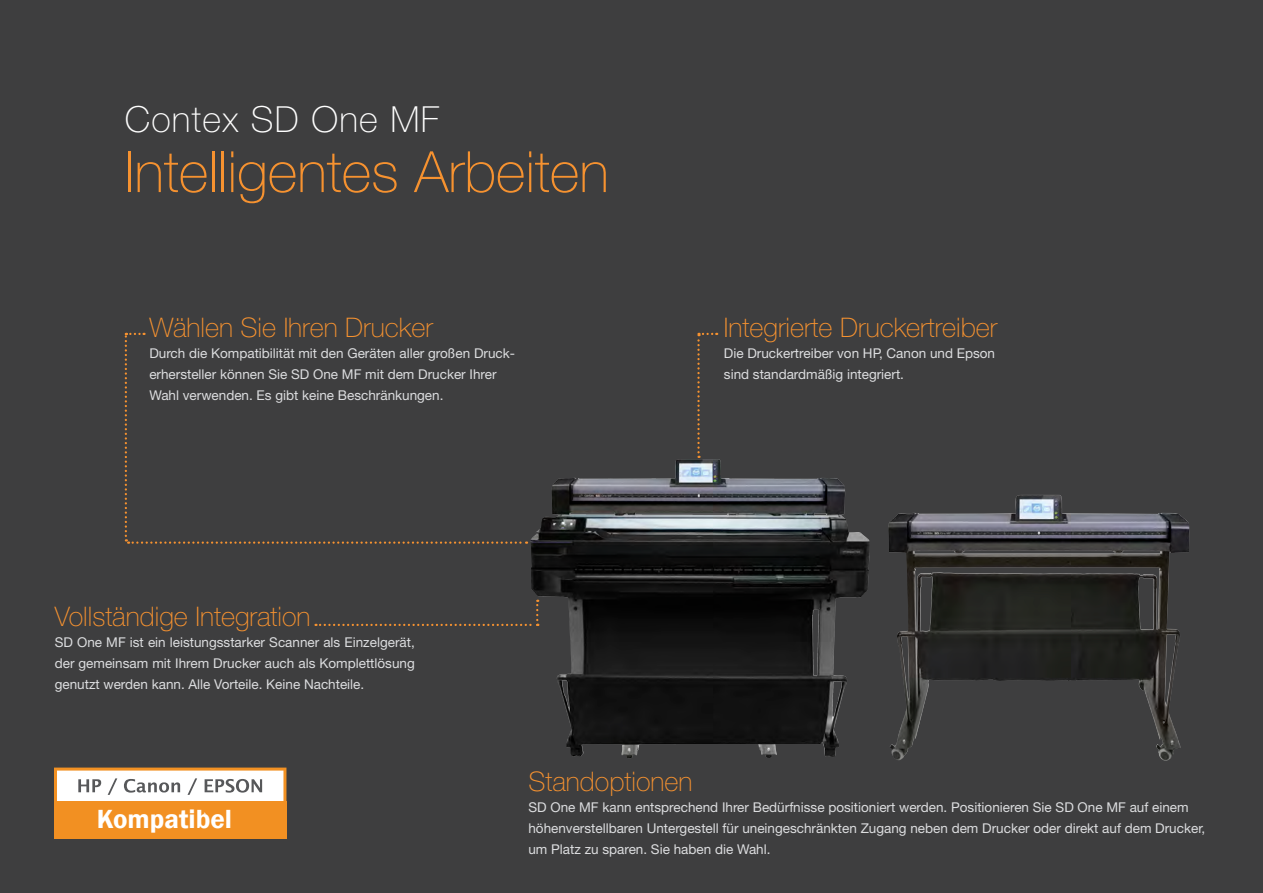
<style>
.page{position:relative;width:1263px;height:893px;background:#3e3e3f}
.page>*{position:absolute;margin:0;border:0;box-sizing:border-box;transform-origin:0 0}
.t1{font:100 57px "Helvetica Neue LT Std";color:#f69230}
.t2{font:100 36px "Helvetica Neue LT Std";letter-spacing:.035em;color:#fff}
.t3{font:100 27px "Helvetica Neue LT Std";color:#f69230}
.t4{font:600 27px "Franklin Gothic";color:#fff}
.t5{font:13.5px/21px "Helvetica Neue LT Std";color:#dcdddf}
</style>
<div class="page">
<img style="left:888px;top:495px;width:301px;height:266px">
<img style="left:530px;top:460px;width:291px;height:298px">
<svg style="left:315px;top:600px;width:223px;height:26px"></svg>
<svg style="left:125px;top:333px;width:402px;height:211px"></svg>
<svg style="left:697px;top:333px;width:20px;height:125px"></svg>
<div style="left:54px;top:802px;width:232px;height:37px;background:#f29022"></div>
<svg style="left:54px;top:768px;width:232px;height:34px;background:#ebded1"></svg>
<p class="t2" style="left:125px;top:99px;width:316px">Contex SD One MF</p>
<p class="t1" style="left:125px;top:139px;width:486px">Intelligentes Arbeiten</p>
<p class="t3" style="left:149px;top:312px;width:285px">Wählen Sie Ihren Drucker</p>
<p class="t5" style="left:149px;top:343px;width:367px">Durch die Kompatibilität mit den Geräten aller großen Druck&shy;erhersteller können Sie SD One MF mit dem Drucker Ihrer<br>Wahl verwenden. Es gibt keine Beschränkungen.</p>
<p class="t3" style="left:55px;top:601px;width:257px">Vollständige Integration</p>
<p class="t5" style="left:55px;top:631px;width:361px;text-align:justify">SD One MF ist ein leistungsstarker Scanner als Einzelgerät, der gemeinsam mit Ihrem Drucker auch als Komplettlösung genutzt werden kann. Alle Vorteile. Keine Nachteile.</p>
<p class="t3" style="left:724px;top:312px;width:275px">Integrierte Druckertreiber</p>
<p class="t5" style="left:724px;top:343px;width:273px">Die Druckertreiber von HP, Canon und Epson sind standardmäßig integriert.</p>
<p class="t4" style="left:97px;top:802px;width:137px">Kompatibel</p>
<p class="t3" style="left:528px;top:766px;width:166px">Standoptionen</p>
<p class="t5" style="left:528px;top:797px;width:678px">SD One MF kann entsprechend Ihrer Bedürfnisse positioniert werden. Positionieren Sie SD One MF auf einem höhenverstellbaren Untergestell für uneingeschränkten Zugang neben dem Drucker oder direkt auf dem Drucker, um Platz zu sparen. Sie haben die Wahl.</p>
</div>
